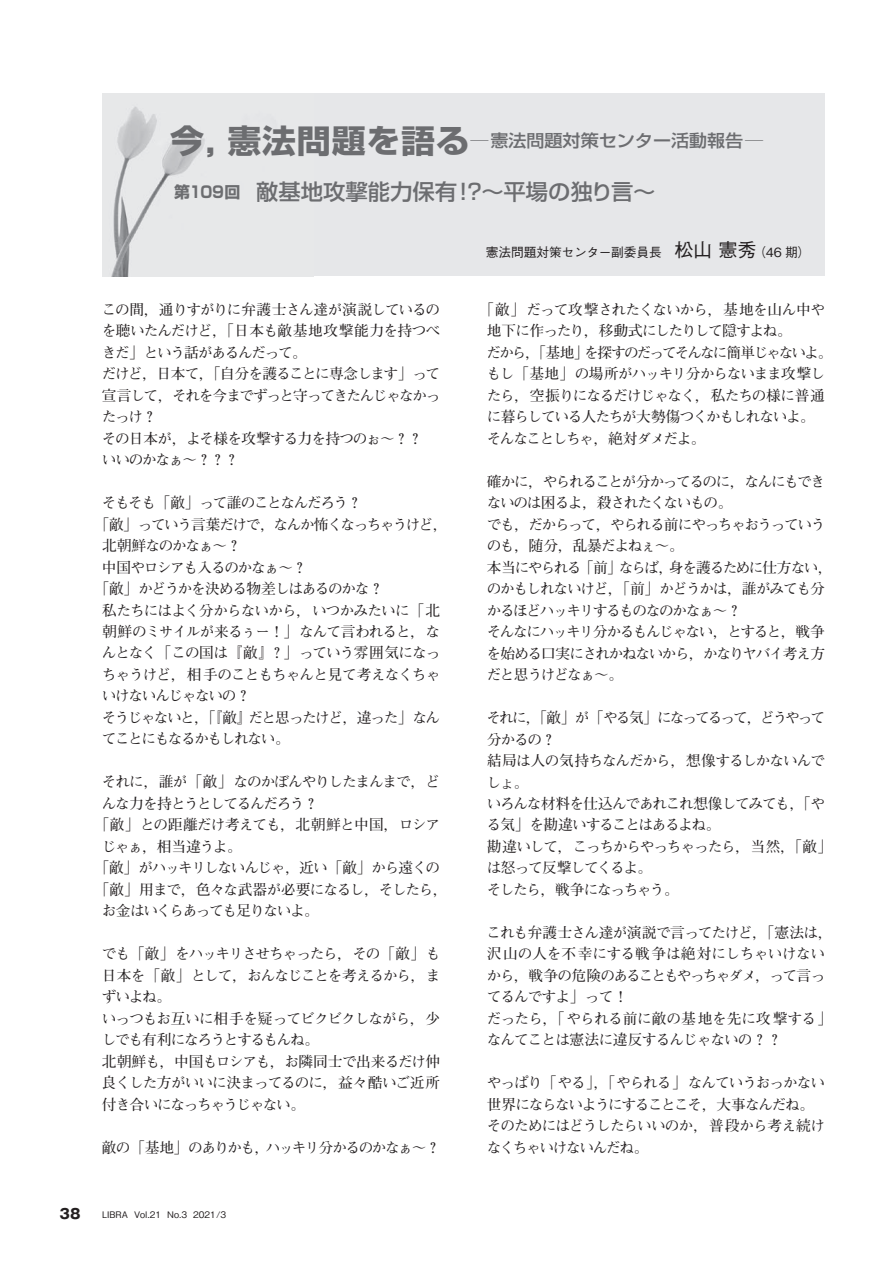
<style>
.page{position:relative;width:893px;height:1263px;background:#fff}
.page>*{position:absolute;margin:0;border:0;box-sizing:border-box;transform-origin:0 0}
.t1{font:500 21.9px "Shin Go Pro";color:#6c6d70}
.t2{font:500 17.1px "Shin Go Pro";color:#6c6d70;scale:1.05 1}
.t3{font:700 14.7px/21.5px "Futo Min A101 Pro";letter-spacing:-.08em;color:#231f20}
.t4{font:700 14.7px/21.5px "Futo Min A101 Pro";letter-spacing:-.035em;color:#231f20}
.t5{font:700 14.7px "Futo Min A101 Pro";letter-spacing:-.105em;color:#231f20}
.t6{font:700 14.7px "Futo Min A101 Pro";letter-spacing:-.1em;color:#231f20}
.t7{font:700 14.7px "Futo Min A101 Pro";letter-spacing:-.06em;color:#231f20}
.t8{font:700 14.7px "Futo Min A101 Pro";letter-spacing:-.04em;color:#231f20}
.t9{font:700 13.8px "Gothic MB101 Pro";color:#231f20}
.t10{font:500 12.75px "Gothic BBB Pro";letter-spacing:-.015em;color:#231f20}
.t11{font:500 9px "Gothic BBB Pro";color:#231f20}
.s1{font-weight:700;font-size:32.25px}
.s2{font-weight:700;font-size:15.9px}
.s3{font-size:19.2px}
</style>
<div class="page">
<div style="left:102px;top:94px;width:723px;height:182px;background:#e6e7e9"></div>
<img style="left:111px;top:107px;width:94px;height:169px">
<p class="t2" style="left:170px;top:126px;width:566px"><span class="s1">今，憲法問題を語る</span>─憲法問題対策センター活動報告─</p>
<h1 class="t1" style="left:174px;top:174px;width:483px"><span class="s2">第109回</span> 敵基地攻撃能力保有！？～平場の独り言～</h1>
<p class="t3" style="left:102px;top:297px;width:340px">この間，通りすがりに弁護士さん達が演説しているのを聴いたんだけど，「日本も敵基地攻撃能力を持つべきだ」という話があるんだって。<br>だけど，日本て，「自分を護ることに専念します」って宣言して，それを今までずっと守ってきたんじゃなかったっけ？<br>その日本が，よそ様を攻撃する力を持つのぉ〜？？いいのかなぁ〜？？？</p>
<p class="t3" style="left:102px;top:490px;width:262px">そもそも「敵」って誰のことなんだろう？</p>
<p class="t6" style="left:94px;top:513px;width:355px">「敵」っていう言葉だけで，なんか怖くなっちゃうけど，</p>
<p class="t3" style="left:102px;top:533px;width:141px">北朝鮮なのかなぁ〜？</p>
<p class="t3" style="left:102px;top:554px;width:207px">中国やロシアも入るのかなぁ〜？</p>
<p class="t3" style="left:94px;top:576px;width:291px">「敵」かどうかを決める物差しはあるのかな？</p>
<p class="t7" style="left:102px;top:598px;width:340px">私たちにはよく分からないから，いつかみたいに「北</p>
<p class="t3" style="left:102px;top:619px;width:340px">朝鮮のミサイルが来るぅー！」なんて言われると，な</p>
<p class="t3" style="left:102px;top:640px;width:340px">んとなく「この国は『敵』？」っていう雰囲気になっ</p>
<p class="t3" style="left:102px;top:662px;width:340px">ちゃうけど，相手のこともちゃんと見て考えなくちゃ</p>
<p class="t3" style="left:102px;top:683px;width:150px">いけないんじゃないの？</p>
<p class="t5" style="left:102px;top:706px;width:340px">そうじゃないと，「『敵』だと思ったけど，違った」なん</p>
<p class="t3" style="left:102px;top:726px;width:190px">てことにもなるかもしれない。</p>
<p class="t3" style="left:102px;top:769px;width:340px">それに，誰が「敵」なのかぼんやりしたまんまで，ど</p>
<p class="t3" style="left:102px;top:791px;width:218px">んな力を持とうとしてるんだろう？</p>
<p class="t8" style="left:94px;top:813px;width:347px">「敵」との距離だけ考えても，北朝鮮と中国，ロシア</p>
<p class="t3" style="left:102px;top:834px;width:142px">じゃぁ，相当違うよ。</p>
<p class="t3" style="left:94px;top:855px;width:347px">「敵」がハッキリしないんじゃ，近い「敵」から遠くの</p>
<p class="t3" style="left:94px;top:877px;width:355px">「敵」用まで，色々な武器が必要になるし，そしたら，</p>
<p class="t3" style="left:102px;top:898px;width:219px">お金はいくらあっても足りないよ。</p>
<p class="t3" style="left:102px;top:941px;width:340px">でも「敵」をハッキリさせちゃったら，その「敵」も日本を「敵」として，おんなじことを考えるから，まずいよね。<br>いっつもお互いに相手を疑ってビクビクしながら，少しでも有利になろうとするもんね。<br>北朝鮮も，中国もロシアも，お隣同士で出来るだけ仲良くした方がいいに決まってるのに，益々酷いご近所付き合いになっちゃうじゃない。</p>
<p class="t5" style="left:102px;top:1135px;width:340px">敵の「基地」のありかも，ハッキリ分かるのかなぁ〜？</p>
<p class="t9" style="left:60px;top:1202px;width:22px">38</p>
<p class="t11" style="left:102px;top:1207px;width:126px">LIBRA Vol.21 No.3 2021/3</p>
<p class="t10" style="left:486px;top:242px;width:326px">憲法問題対策センター副委員長　<span class="s3">松山 憲秀</span>（46 期）</p>
<p class="t3" style="left:486px;top:297px;width:348px;text-indent:-7px">「敵」だって攻撃されたくないから，基地を山ん中や地下に作ったり，移動式にしたりして隠すよね。<br>だから，「基地」を探すのだってそんなに簡単じゃないよ。もし「基地」の場所がハッキリ分からないまま攻撃したら，空振りになるだけじゃなく，私たちの様に普通に暮らしている人たちが大勢傷つくかもしれないよ。そんなことしちゃ，絶対ダメだよ。</p>
<p class="t3" style="left:487px;top:469px;width:348px">確かに，やられることが分かってるのに，なんにもできないのは困るよ，殺されたくないもの。<br>でも，だからって，やられる前にやっちゃおうっていうのも，随分，乱暴だよねぇ〜。<br>本当にやられる「前」ならば，身を護るために仕方ない，のかもしれないけど，「前」かどうかは，誰がみても分かるほどハッキリするものなのかなぁ〜？<br>そんなにハッキリ分かるもんじゃない，とすると，戦争を始める口実にされかねないから，かなりヤバイ考え方だと思うけどなぁ〜。</p>
<p class="t3" style="left:486px;top:705px;width:348px">それに，「敵」が「やる気」になってるって，どうやって分かるの？<br>結局は人の気持ちなんだから，想像するしかないんでしょ。<br>いろんな材料を仕込んであれこれ想像してみても，「やる気」を勘違いすることはあるよね。<br>勘違いして，こっちからやっちゃったら，当然，「敵」は怒って反撃してくるよ。<br>そしたら，戦争になっちゃう。</p>
<p class="t4" style="left:487px;top:920px;width:348px">これも弁護士さん達が演説で言ってたけど，「憲法は，沢山の人を不幸にする戦争は絶対にしちゃいけないから，戦争の危険のあることもやっちゃダメ，って言ってるんですよ」って！<br>だったら，「やられる前に敵の基地を先に攻撃する」なんてことは憲法に違反するんじゃないの？？</p>
<p class="t3" style="left:487px;top:1070px;width:340px">やっぱり「やる」，「やられる」なんていうおっかない世界にならないようにすることこそ，大事なんだね。そのためにはどうしたらいいのか，普段から考え続けなくちゃいけないんだね。</p>
</div>
